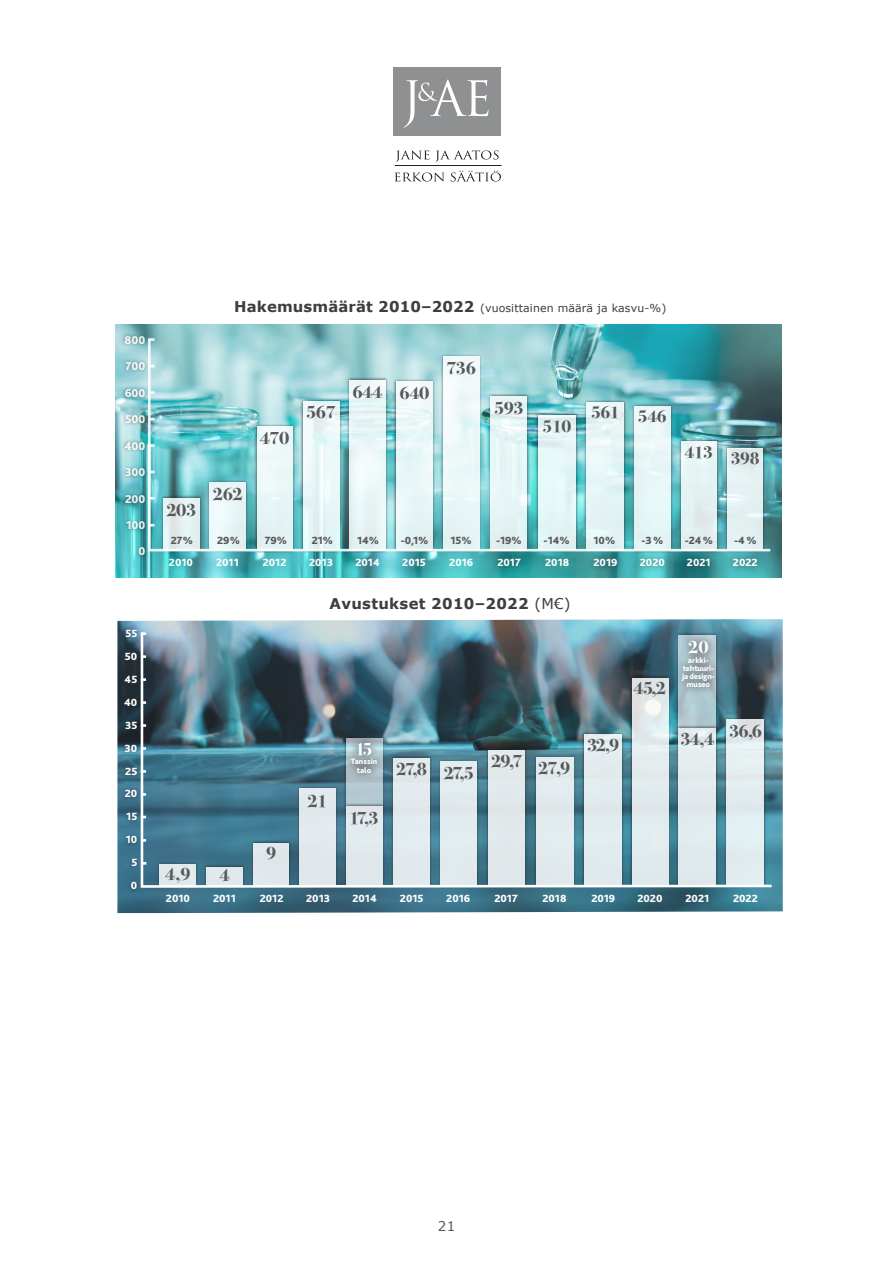
<style>
.page{position:relative;width:893px;height:1263px;background:#fff}
.page>*{position:absolute;margin:0;border:0;box-sizing:border-box;transform-origin:0 0}
.t1{font:700 18.15px "Bodoni Svty Two ITCTT";letter-spacing:-.025em;color:#57585a}
.t2{font:700 18.15px "Bodoni Svty Two ITCTT";color:#fff}
.t3{font:700 17.55px "Bodoni Svty Two ITCTT";letter-spacing:-.025em;color:#57585a}
.t4{font:700 14.85px "Verdana";letter-spacing:.02em;color:#3e3e3f}
.t5{font:13.5px "Verdana";color:#57585a}
.t6{font:800 11.85px "Bliss 2";color:#fff}
.t7{font:800 10.95px/23px "Bliss 2";color:#fff;text-align:right}
.t8{font:10.95px "Verdana";letter-spacing:.01em;color:#3e3e3f}
.t9{font:800 10.95px "Bliss 2";color:#57585a}
.t10{font:800 8.1px/8.1px "Bliss 2";letter-spacing:-.01em;color:#fff;text-align:center}
.s1{font-weight:700;font-size:14.85px}
.s2{font-weight:400}
</style>
<div class="page">
<div style="left:394px;top:67px;width:107px;height:69px;background:#8e9091"></div>
<svg style="left:404px;top:80px;width:84px;height:48px"></svg>
<svg style="left:396px;top:150px;width:103px;height:12px"></svg>
<svg style="left:395px;top:172px;width:49px;height:10px"></svg>
<svg style="left:451px;top:171px;width:50px;height:11px"></svg>
<hr style="left:395px;top:165px;width:106px;height:1px;background:#231f20">
<img style="left:116px;top:324px;width:665px;height:253px">
<svg style="left:149px;top:337px;width:623px;height:216px;background:#aed7da"></svg>
<svg style="left:149px;top:524px;width:6px;height:2px"></svg>
<svg style="left:149px;top:497px;width:6px;height:2px"></svg>
<svg style="left:149px;top:471px;width:6px;height:2px"></svg>
<svg style="left:149px;top:444px;width:6px;height:3px"></svg>
<svg style="left:149px;top:418px;width:6px;height:2px"></svg>
<svg style="left:149px;top:391px;width:6px;height:3px"></svg>
<svg style="left:149px;top:365px;width:6px;height:2px"></svg>
<div style="left:121px;top:332px;width:28px;height:227px;background:#231f20;opacity:.6"></div>
<div style="left:490px;top:551px;width:38px;height:23px;background:#231f20;opacity:.6"></div>
<div style="left:586px;top:551px;width:39px;height:23px;background:#231f20;opacity:.6"></div>
<div style="left:632px;top:551px;width:40px;height:24px;background:#231f20;opacity:.6"></div>
<div style="left:679px;top:551px;width:39px;height:24px;background:#231f20;opacity:.6"></div>
<div style="left:725px;top:551px;width:40px;height:24px;background:#231f20;opacity:.6"></div>
<svg style="left:149px;top:338px;width:6px;height:3px"></svg>
<img style="left:117px;top:619px;width:666px;height:294px">
<div style="left:121px;top:625px;width:20px;height:268px;background:#231f20;opacity:.6"></div>
<img style="left:139px;top:630px;width:635px;height:259px">
<svg style="left:141px;top:655px;width:5px;height:3px"></svg>
<p class="t6" style="left:125px;top:333px;width:22px">800</p>
<p class="t6" style="left:126px;top:359px;width:21px">700</p>
<p class="t6" style="left:125px;top:385px;width:22px">600</p>
<p class="t6" style="left:125px;top:412px;width:22px">500</p>
<p class="t6" style="left:124px;top:438px;width:23px">400</p>
<p class="t6" style="left:125px;top:465px;width:22px">300</p>
<p class="t6" style="left:125px;top:491px;width:22px">200</p>
<p class="t6" style="left:126px;top:518px;width:21px">100</p>
<p class="t6" style="left:139px;top:544px;width:8px">0</p>
<p class="t7" style="left:124px;top:622px;width:15px">55<br>50<br>45<br>40<br>35<br>30<br>25<br>20<br>15<br>10<br>5<br>0</p>
<p class="t8" style="left:234px;top:301px;width:434px"><span class="s1">Hakemusmäärät 2010–2022</span> (vuosittainen määrä ja kasvu-%)</p>
<p class="t1" style="left:166px;top:494px;width:31px">203</p>
<p class="t1" style="left:213px;top:479px;width:31px">262</p>
<p class="t1" style="left:260px;top:423px;width:31px">470</p>
<p class="t1" style="left:306px;top:397px;width:31px">567</p>
<p class="t1" style="left:352px;top:377px;width:78px">644 640</p>
<p class="t1" style="left:446px;top:353px;width:31px">736</p>
<p class="t1" style="left:494px;top:392px;width:31px">593</p>
<p class="t3" style="left:543px;top:411px;width:30px">510</p>
<p class="t3" style="left:591px;top:400px;width:77px">561 546</p>
<p class="t3" style="left:684px;top:441px;width:77px">413 398</p>
<p class="t9" style="left:171px;top:534px;width:23px">27%</p>
<p class="t9" style="left:217px;top:534px;width:24px">29%</p>
<p class="t9" style="left:265px;top:534px;width:24px">79%</p>
<p class="t9" style="left:312px;top:534px;width:23px">21%</p>
<p class="t9" style="left:357px;top:534px;width:24px">14%</p>
<p class="t9" style="left:401px;top:534px;width:29px">-0,1%</p>
<p class="t9" style="left:450px;top:534px;width:23px">15%</p>
<p class="t9" style="left:496px;top:534px;width:27px">-19%</p>
<p class="t9" style="left:544px;top:534px;width:28px">-14%</p>
<p class="t9" style="left:593px;top:534px;width:23px">10%</p>
<p class="t9" style="left:641px;top:534px;width:23px">-3 %</p>
<p class="t9" style="left:685px;top:534px;width:30px">-24 %</p>
<p class="t9" style="left:734px;top:534px;width:24px">-4 %</p>
<p class="t7" style="left:169px;top:551px;width:26px">2010</p>
<p class="t7" style="left:216px;top:551px;width:24px">2011</p>
<p class="t7" style="left:263px;top:551px;width:25px">2012</p>
<p class="t7" style="left:309px;top:551px;width:25px">2013</p>
<p class="t7" style="left:355px;top:551px;width:26px">2014</p>
<p class="t7" style="left:402px;top:551px;width:25px">2015</p>
<p class="t7" style="left:449px;top:551px;width:26px">2016</p>
<p class="t7" style="left:497px;top:551px;width:25px">2017</p>
<p class="t7" style="left:545px;top:551px;width:26px">2018</p>
<p class="t7" style="left:593px;top:551px;width:26px">2019</p>
<p class="t7" style="left:640px;top:551px;width:27px">2020</p>
<p class="t7" style="left:687px;top:551px;width:25px">2021</p>
<p class="t7" style="left:733px;top:551px;width:26px">2022</p>
<p class="t1" style="left:165px;top:859px;width:27px">4,9</p>
<p class="t1" style="left:219px;top:860px;width:12px">4</p>
<p class="t1" style="left:266px;top:837px;width:12px">9</p>
<p class="t4" style="left:330px;top:594px;width:243px">Avustukset 2010–2022 <span class="s2">(M€)</span></p>
<p class="t1" style="left:307px;top:785px;width:22px">21</p>
<p class="t2" style="left:355px;top:734px;width:19px">15</p>
<p class="t10" style="left:351px;top:758px;width:28px">Tanssin talo</p>
<p class="t1" style="left:349px;top:803px;width:31px">17,3</p>
<p class="t1" style="left:396px;top:756px;width:79px">27,8 27,5</p>
<p class="t1" style="left:491px;top:749px;width:81px">29,7 27,9</p>
<p class="t1" style="left:634px;top:673px;width:34px">45,2</p>
<p class="t1" style="left:587px;top:730px;width:34px">32,9</p>
<p class="t2" style="left:688px;top:632px;width:22px">20</p>
<p class="t10" style="left:682px;top:656px;width:34px">arkki&shy;tehtuuri&shy;ja design&shy;museo</p>
<p class="t1" style="left:680px;top:719px;width:83px">34,4 36,6</p>
<p class="t7" style="left:166px;top:887px;width:26px">2010</p>
<p class="t7" style="left:213px;top:887px;width:24px">2011</p>
<p class="t7" style="left:260px;top:887px;width:25px">2012</p>
<p class="t7" style="left:306px;top:887px;width:25px">2013</p>
<p class="t7" style="left:352px;top:887px;width:26px">2014</p>
<p class="t7" style="left:400px;top:887px;width:25px">2015</p>
<p class="t7" style="left:446px;top:887px;width:26px">2016</p>
<p class="t7" style="left:494px;top:887px;width:25px">2017</p>
<p class="t7" style="left:542px;top:887px;width:26px">2018</p>
<p class="t7" style="left:591px;top:887px;width:26px">2019</p>
<p class="t7" style="left:637px;top:887px;width:27px">2020</p>
<p class="t7" style="left:685px;top:887px;width:25px">2021</p>
<p class="t7" style="left:733px;top:887px;width:26px">2022</p>
<p class="t5" style="left:438px;top:1217px;width:19px">21</p>
</div>
